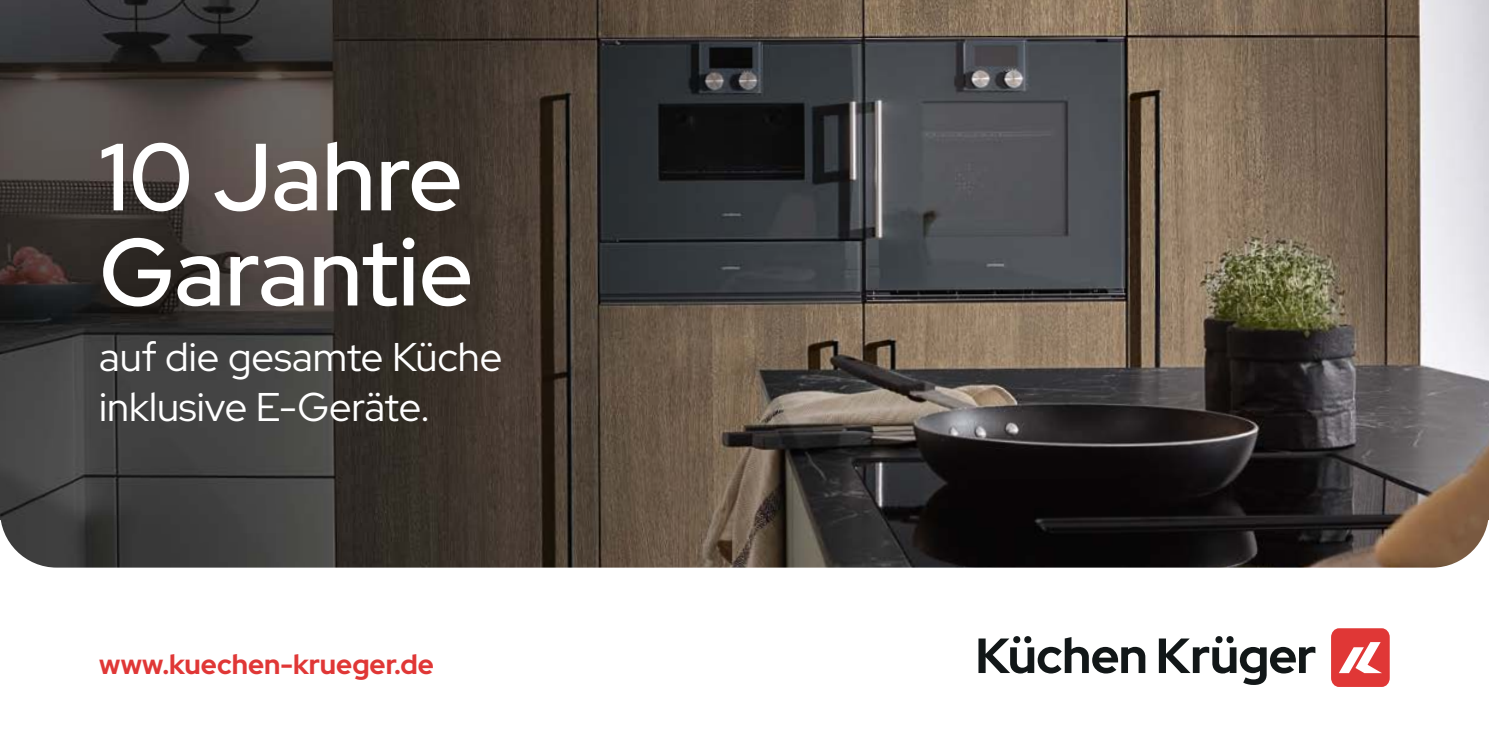
<style>
.page{position:relative;width:1489px;height:745px;background:#fff}
.page>*{position:absolute;margin:0;border:0;box-sizing:border-box;transform-origin:0 0}
.t1{font:600 95px/95px "Red Hat Display";color:#fff}
.t2{font:40px/50px "Red Hat Display";color:#fff}
.t3{font:700 27.5px "Red Hat Display";color:#e03736}
</style>
<div class="page">
<img style="left:0;top:0;width:1488px;height:567px">
<div style="left:1330px;top:628px;width:59px;height:58px;background:#e03736;border-radius:8px"></div>
<svg style="left:1339px;top:642px;width:42px;height:30px"></svg>
<svg style="left:978px;top:636px;width:167px;height:37px"></svg>
<svg style="left:1158px;top:636px;width:157px;height:48px"></svg>
<h1 class="t1" style="left:99px;top:127px;width:375px">10 Jahre<br>Garantie</h1>
<p class="t2" style="left:99px;top:331px;width:404px">auf die gesamte Küche inklusive E-Geräte.</p>
<p class="t3" style="left:99px;top:645px;width:336px">www.kuechen-krueger.de</p>
</div>
